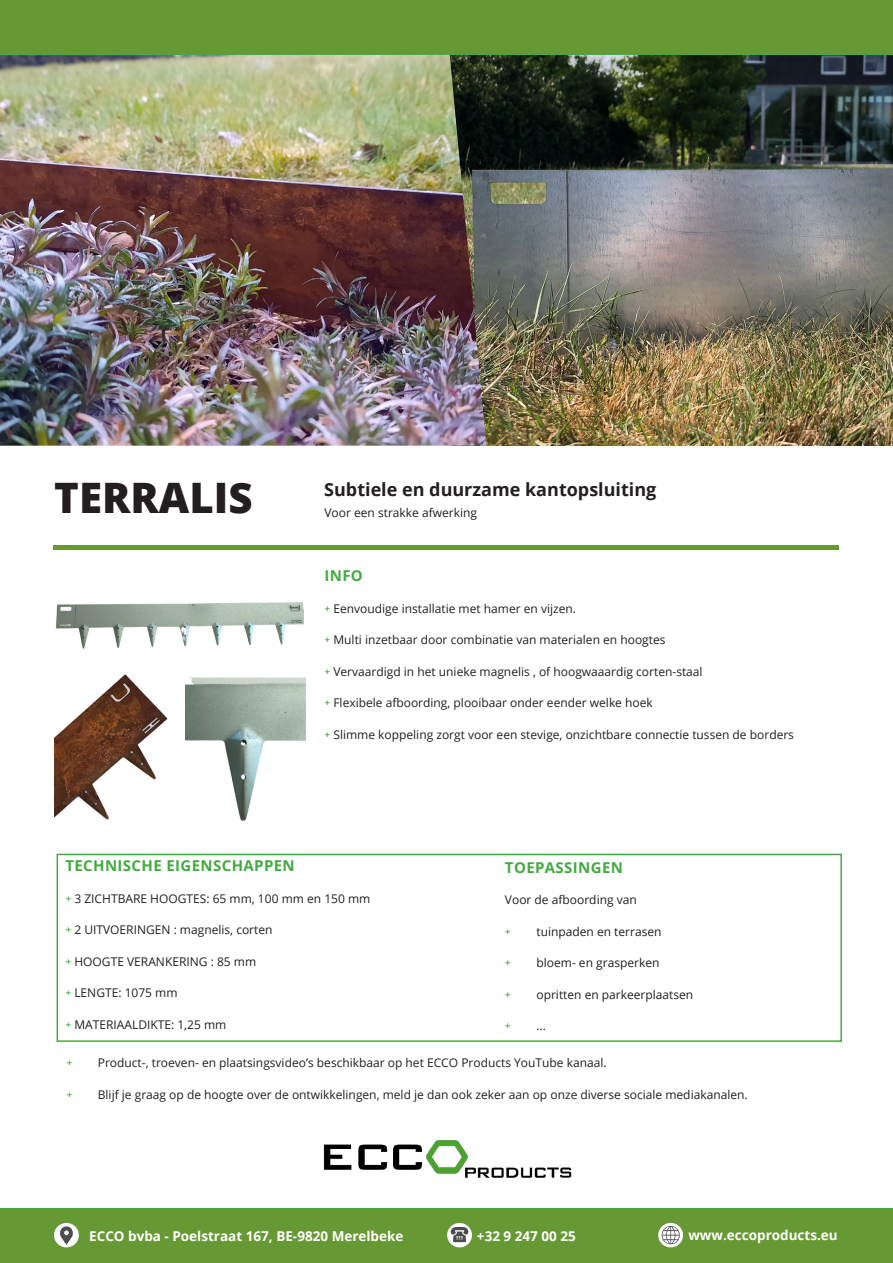
<style>
.page{position:relative;width:893px;height:1263px;background:#fff}
.page>*{position:absolute;margin:0;border:0;box-sizing:border-box;transform-origin:0 0}
.t1{font:800 42px "Open Sans";color:#231f20}
.t2{font:700 18px "Open Sans";color:#231f20}
.t3{font:700 15px "Open Sans";letter-spacing:.025em;color:#44aa42}
.t4{font:700 13.5px "Open Sans";color:#fff}
.t5{font:12px "Open Sans";color:#231f20}
.t6{font:12px "DIN2014";color:#44aa42}
.s1{font-family:"DIN2014";color:#44aa42}
</style>
<div class="page">
<div style="left:0;top:1208px;width:893px;height:55px;background:#693"></div>
<div style="left:0;top:0;width:893px;height:55px;background:#693"></div>
<svg style="left:658px;top:1223px;width:25px;height:24px"></svg>
<svg style="left:661px;top:1226px;width:19px;height:18px"></svg>
<svg style="left:447px;top:1223px;width:25px;height:24px"></svg>
<svg style="left:450px;top:1227px;width:19px;height:15px"></svg>
<div style="left:54px;top:1223px;width:25px;height:24px;background:#fff;border-radius:50%"></div>
<svg style="left:60px;top:1226px;width:13px;height:19px"></svg>
<img style="left:486px;top:55px;width:407px;height:391px">
<img style="left:55px;top:602px;width:249px;height:47px">
<img style="left:323px;top:1140px;width:249px;height:38px">
<div style="left:57px;top:854px;width:785px;height:188px;border:2px solid #44aa42"></div>
<hr style="left:53px;top:546px;width:785px;height:4px;background:#693">
<img style="left:185px;top:677px;width:120px;height:144px">
<img style="left:54px;top:674px;width:114px;height:146px">
<img style="left:0;top:55px;width:486px;height:391px">
<p class="t1" style="left:54px;top:465px;width:200px">TERRALIS</p>
<p class="t2" style="left:324px;top:477px;width:334px">Subtiele en duurzame kantopsluiting</p>
<p class="t5" style="left:324px;top:505px;width:154px">Voor een strakke afwerking</p>
<p class="t3" style="left:324px;top:565px;width:40px">INFO</p>
<p class="t5" style="left:324px;top:600px;width:253px"><span class="s1">+</span> Eenvoudige installatie met hamer en vijzen.</p>
<p class="t5" style="left:324px;top:632px;width:343px"><span class="s1">+</span> Multi inzetbaar door combinatie van materialen en hoogtes</p>
<p class="t5" style="left:324px;top:663px;width:380px"><span class="s1">+</span> Vervaardigd in het unieke magnelis , of hoogwaaardig corten-staal</p>
<p class="t5" style="left:324px;top:695px;width:330px"><span class="s1">+</span> Flexibele afboording, plooibaar onder eender welke hoek</p>
<p class="t5" style="left:324px;top:726px;width:471px"><span class="s1">+</span> Slimme koppeling zorgt voor een stevige, onzichtbare connectie tussen de borders</p>
<p class="t3" style="left:65px;top:855px;width:231px">TECHNISCHE EIGENSCHAPPEN</p>
<p class="t5" style="left:65px;top:890px;width:306px"><span class="s1">+</span> 3 ZICHTBARE HOOGTES: 65 mm, 100 mm en 150 mm</p>
<p class="t5" style="left:65px;top:922px;width:209px"><span class="s1">+</span> 2 UITVOERINGEN : magnelis, corten</p>
<p class="t5" style="left:65px;top:953px;width:192px"><span class="s1">+</span> HOOGTE VERANKERING : 85 mm</p>
<p class="t5" style="left:65px;top:985px;width:114px"><span class="s1">+</span> LENGTE: 1075 mm</p>
<p class="t5" style="left:65px;top:1016px;width:162px"><span class="s1">+</span> MATERIAALDIKTE: 1,25 mm</p>
<p class="t3" style="left:505px;top:856px;width:120px">TOEPASSINGEN</p>
<p class="t5" style="left:505px;top:891px;width:133px">Voor de afboording van</p>
<p class="t6" style="left:505px;top:924px;width:7px">+</p>
<p class="t5" style="left:536px;top:923px;width:127px">tuinpaden en terrasen</p>
<p class="t6" style="left:505px;top:955px;width:7px">+</p>
<p class="t5" style="left:536px;top:954px;width:124px">bloem- en grasperken</p>
<p class="t6" style="left:505px;top:987px;width:7px">+</p>
<p class="t5" style="left:536px;top:986px;width:158px">opritten en parkeerplaatsen</p>
<p class="t6" style="left:505px;top:1018px;width:7px">+</p>
<p class="t5" style="left:536px;top:1017px;width:11px">...</p>
<p class="t6" style="left:66px;top:1055px;width:7px">+</p>
<p class="t5" style="left:98px;top:1054px;width:510px">Product-, troeven- en plaatsingsvideo’s beschikbaar op het ECCO Products YouTube kanaal.</p>
<p class="t6" style="left:66px;top:1087px;width:7px">+</p>
<p class="t5" style="left:98px;top:1086px;width:651px">Blijf je graag op de hoogte over de ontwikkelingen, meld je dan ook zeker aan op onze diverse sociale mediakanalen.</p>
<p class="t4" style="left:89px;top:1226px;width:316px">ECCO bvba - Poelstraat 167, BE-9820 Merelbeke</p>
<p class="t4" style="left:477px;top:1226px;width:100px">+32 9 247 00 25</p>
<p class="t4" style="left:688px;top:1226px;width:151px">www.eccoproducts.eu</p>
</div>
